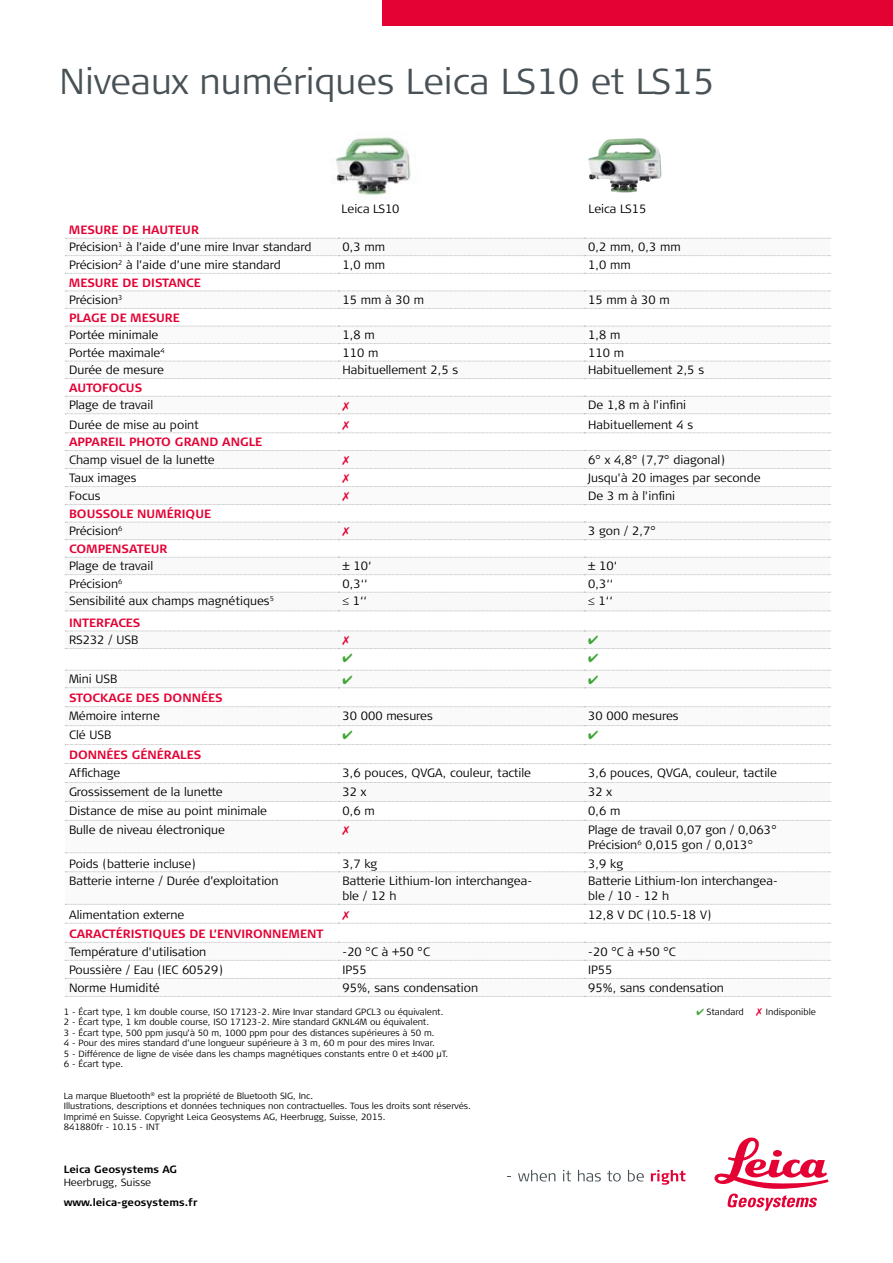
<style>
.page{position:relative;width:893px;height:1263px;background:#fff}
.page>*{position:absolute;margin:0;border:0;box-sizing:border-box;transform-origin:0 0}
.t1{font:300 36px "Signa Column";color:#485156}
.t2{font:300 12px/15px "Signa Column";color:#000}
.t3{font:700 12px/17.7px "Signa Column";color:#e40134}
.t4{font:700 10.5px "Signa Column";color:#000}
.t5{font:300 10.5px "Signa Column";color:#000}
.t6{font:300 9px/10.5px "Signa Column";color:#000}
.s1{font-weight:700;color:#e40134}
.s2{font-weight:300;color:#000}
.s3{color:#3fa535}
.s4{color:#e40134}
</style>
<div class="page">
<div style="left:383px;top:0;width:510px;height:26px;background:#e40134"></div>
<svg style="left:518px;top:1170px;width:37px;height:11px"></svg>
<svg style="left:563px;top:1170px;width:8px;height:11px"></svg>
<svg style="left:578px;top:1170px;width:23px;height:11px"></svg>
<svg style="left:607px;top:1170px;width:14px;height:11px"></svg>
<svg style="left:628px;top:1170px;width:16px;height:11px"></svg>
<svg style="left:651px;top:1170px;width:35px;height:15px"></svg>
<svg style="left:714px;top:1137px;width:114px;height:74px"></svg>
<svg style="left:65px;top:307px;width:765px;height:689px"></svg>
<svg style="left:65px;top:238px;width:765px;height:1px"></svg>
<svg style="left:65px;top:557px;width:765px;height:1px"></svg>
<svg style="left:65px;top:782px;width:765px;height:1px"></svg>
<svg style="left:65px;top:978px;width:765px;height:1px"></svg>
<svg style="left:65px;top:996px;width:765px;height:1px"></svg>
<svg style="left:65px;top:801px;width:765px;height:1px"></svg>
<svg style="left:65px;top:611px;width:765px;height:1px"></svg>
<svg style="left:65px;top:255px;width:765px;height:1px"></svg>
<svg style="left:65px;top:273px;width:765px;height:1px"></svg>
<svg style="left:65px;top:291px;width:765px;height:1px"></svg>
<svg style="left:65px;top:308px;width:765px;height:1px"></svg>
<svg style="left:65px;top:326px;width:765px;height:1px"></svg>
<svg style="left:65px;top:706px;width:765px;height:1px"></svg>
<svg style="left:65px;top:343px;width:765px;height:1px"></svg>
<svg style="left:65px;top:361px;width:765px;height:1px"></svg>
<svg style="left:65px;top:378px;width:765px;height:1px"></svg>
<svg style="left:65px;top:942px;width:765px;height:1px"></svg>
<svg style="left:65px;top:960px;width:765px;height:1px"></svg>
<svg style="left:65px;top:574px;width:765px;height:19px"></svg>
<svg style="left:65px;top:852px;width:765px;height:1px"></svg>
<svg style="left:65px;top:871px;width:765px;height:1px"></svg>
<svg style="left:65px;top:904px;width:765px;height:1px"></svg>
<svg style="left:65px;top:763px;width:765px;height:1px"></svg>
<img style="left:588px;top:138px;width:74px;height:55px">
<img style="left:334px;top:131px;width:77px;height:65px">
<svg style="left:65px;top:396px;width:765px;height:18px"></svg>
<svg style="left:65px;top:421px;width:765px;height:13px"></svg>
<svg style="left:65px;top:450px;width:765px;height:55px"></svg>
<svg style="left:65px;top:522px;width:765px;height:18px"></svg>
<svg style="left:65px;top:631px;width:765px;height:31px"></svg>
<svg style="left:65px;top:670px;width:765px;height:18px"></svg>
<svg style="left:65px;top:725px;width:765px;height:20px"></svg>
<svg style="left:65px;top:820px;width:765px;height:14px"></svg>
<svg style="left:65px;top:911px;width:765px;height:13px"></svg>
<h1 class="t1" style="left:60px;top:58px;width:657px">Niveaux numériques Leica LS10 et LS15</h1>
<p class="t2" style="left:69px;top:221px;width:244px;line-height:17.5px"><span class="s1">MESURE DE HAUTEUR<br></span>Précision<sup>1</sup> à l’aide d’une mire Invar standard</p>
<p class="t2" style="left:342px;top:202px;width:59px">Leica LS10</p>
<p class="t2" style="left:588px;top:202px;width:59px">Leica LS15</p>
<p class="t2" style="left:342px;top:240px;width:44px">0,3 mm</p>
<p class="t2" style="left:588px;top:240px;width:94px">0,2 mm, 0,3 mm</p>
<p class="t2" style="left:69px;top:257px;width:213px">Précision<sup>2</sup> à l’aide d’une mire standard</p>
<p class="t2" style="left:342px;top:257px;width:44px">1,0 mm</p>
<p class="t2" style="left:588px;top:257px;width:44px">1,0 mm</p>
<p class="t3" style="left:69px;top:274px;width:133px">MESURE DE DISTANCE<br><span class="s2">Précision</span><sup>3</sup></p>
<p class="t2" style="left:342px;top:293px;width:83px">15 mm à 30 m</p>
<p class="t2" style="left:588px;top:293px;width:83px">15 mm à 30 m</p>
<p class="t3" style="left:69px;top:309px;width:112px">PLAGE DE MESURE</p>
<p class="t2" style="left:69px;top:328px;width:91px">Portée minimale</p>
<p class="t2" style="left:342px;top:328px;width:34px">1,8 m</p>
<p class="t2" style="left:588px;top:328px;width:34px">1,8 m</p>
<p class="t2" style="left:69px;top:345px;width:97px">Portée maximale<sup>4</sup></p>
<p class="t2" style="left:342px;top:345px;width:37px">110 m</p>
<p class="t2" style="left:588px;top:345px;width:37px">110 m</p>
<p class="t2" style="left:69px;top:363px;width:96px">Durée de mesure</p>
<p class="t2" style="left:342px;top:363px;width:117px">Habituellement 2,5 s</p>
<p class="t2" style="left:588px;top:363px;width:117px">Habituellement 2,5 s</p>
<p class="t3" style="left:69px;top:379px;width:75px">AUTOFOCUS</p>
<p class="t2" style="left:69px;top:398px;width:86px">Plage de travail</p>
<p class="t2" style="left:588px;top:398px;width:99px">De 1,8 m à l'infini</p>
<p class="t2" style="left:69px;top:417px;width:131px">Durée de mise au point</p>
<p class="t2" style="left:588px;top:417px;width:106px">Habituellement 4 s</p>
<p class="t3" style="left:69px;top:433px;width:195px">APPAREIL PHOTO GRAND ANGLE</p>
<p class="t2" style="left:69px;top:452px;width:147px">Champ visuel de la lunette</p>
<p class="t2" style="left:588px;top:452px;width:138px">6° x 4,8° (7,7° diagonal)</p>
<p class="t2" style="left:69px;top:470px;width:69px">Taux images</p>
<p class="t2" style="left:588px;top:470px;width:174px">Jusqu'à 20 images par seconde</p>
<p class="t2" style="left:69px;top:488px;width:33px">Focus</p>
<p class="t2" style="left:588px;top:488px;width:88px">De 3 m à l'infini</p>
<p class="t3" style="left:69px;top:505px;width:144px">BOUSSOLE NUMÉRIQUE<br><span class="s2">Précision</span><sup>6</sup></p>
<p class="t2" style="left:588px;top:524px;width:69px">3 gon / 2,7°</p>
<p class="t3" style="left:69px;top:540px;width:100px">COMPENSATEUR</p>
<p class="t2" style="left:69px;top:559px;width:86px">Plage de travail</p>
<p class="t2" style="left:342px;top:559px;width:30px">± 10‘</p>
<p class="t2" style="left:588px;top:559px;width:30px">± 10‘</p>
<p class="t2" style="left:69px;top:576px;width:55px">Précision<sup>6</sup></p>
<p class="t2" style="left:342px;top:576px;width:27px">0,3‘‘</p>
<p class="t2" style="left:588px;top:576px;width:27px">0,3‘‘</p>
<p class="t2" style="left:69px;top:594px;width:206px">Sensibilité aux champs magnétiques<sup>5</sup></p>
<p class="t2" style="left:342px;top:594px;width:26px">≤ 1‘‘</p>
<p class="t2" style="left:588px;top:594px;width:26px">≤ 1‘‘</p>
<p class="t3" style="left:69px;top:614px;width:73px">INTERFACES</p>
<p class="t2" style="left:69px;top:633px;width:71px">RS232 / USB</p>
<p class="t2" style="left:69px;top:672px;width:50px">Mini USB</p>
<p class="t3" style="left:69px;top:690px;width:155px">STOCKAGE DES DONNÉES</p>
<p class="t2" style="left:69px;top:708px;width:92px">Mémoire interne</p>
<p class="t2" style="left:342px;top:708px;width:92px">30 000 mesures</p>
<p class="t2" style="left:588px;top:708px;width:92px">30 000 mesures</p>
<p class="t2" style="left:69px;top:727px;width:44px">Clé USB</p>
<p class="t3" style="left:69px;top:746px;width:134px">DONNÉES GÉNÉRALES</p>
<p class="t2" style="left:69px;top:765px;width:53px">Affichage</p>
<p class="t2" style="left:342px;top:765px;width:190px">3,6 pouces, QVGA, couleur, tactile</p>
<p class="t2" style="left:588px;top:765px;width:190px">3,6 pouces, QVGA, couleur, tactile</p>
<p class="t2" style="left:69px;top:784px;width:155px">Grossissement de la lunette</p>
<p class="t2" style="left:342px;top:784px;width:25px">32 x</p>
<p class="t2" style="left:588px;top:784px;width:25px">32 x</p>
<p class="t2" style="left:69px;top:803px;width:199px">Distance de mise au point minimale</p>
<p class="t2" style="left:342px;top:803px;width:34px">0,6 m</p>
<p class="t2" style="left:588px;top:803px;width:34px">0,6 m</p>
<p class="t2" style="left:69px;top:822px;width:157px">Bulle de niveau électronique</p>
<p class="t2" style="left:588px;top:822px;width:190px">Plage de travail 0,07 gon / 0,063°<br>Précision<sup>6</sup> 0,015 gon / 0,013°</p>
<p class="t2" style="left:69px;top:856px;width:128px">Poids (batterie incluse)</p>
<p class="t2" style="left:342px;top:856px;width:36px">3,7 kg</p>
<p class="t2" style="left:588px;top:856px;width:36px">3,9 kg</p>
<p class="t2" style="left:69px;top:873px;width:211px">Batterie interne / Durée d’exploitation</p>
<p class="t2" style="left:342px;top:873px;width:191px">Batterie Lithium-Ion interchangea&shy;ble / 12 h</p>
<p class="t2" style="left:588px;top:873px;width:191px">Batterie Lithium-Ion interchangea&shy;ble/10-12h</p>
<p class="t2" style="left:69px;top:907px;width:117px">Alimentation externe</p>
<p class="t2" style="left:588px;top:907px;width:125px">12,8 V DC (10.5-18 V)</p>
<p class="t3" style="left:69px;top:925px;width:256px">CARACTÉRISTIQUES DE L’ENVIRONNEMENT</p>
<p class="t2" style="left:69px;top:944px;width:139px">Température d'utilisation</p>
<p class="t2" style="left:342px;top:944px;width:89px">-20 °C à +50 °C</p>
<p class="t2" style="left:588px;top:944px;width:89px">-20 °C à +50 °C</p>
<p class="t2" style="left:69px;top:962px;width:156px">Poussière / Eau (IEC 60529)</p>
<p class="t2" style="left:342px;top:962px;width:26px">IP55</p>
<p class="t2" style="left:588px;top:962px;width:26px">IP55</p>
<p class="t2" style="left:69px;top:980px;width:92px">Norme Humidité</p>
<p class="t2" style="left:342px;top:980px;width:137px">95%, sans condensation</p>
<p class="t2" style="left:588px;top:980px;width:137px">95%, sans condensation</p>
<p class="t6" style="left:64px;top:1006px;width:381px">1 - Écart type, 1 km double course, ISO 17123-2. Mire Invar standard GPCL3 ou équivalent.</p>
<p class="t6" style="left:696px;top:1006px;width:121px"><span class="s3">✔</span> Standard <span class="s4">✗</span> Indisponible</p>
<p class="t6" style="left:64px;top:1017px;width:386px">2 - Écart type, 1 km double course, ISO 17123-2. Mire standard GKNL4M ou équivalent.<br>3 - Écart type, 500 ppm jusqu’à 50 m, 1000 ppm pour des distances supérieures à 50 m.<br>4 - Pour des mires standard d’une longueur supérieure à 3 m, 60 m pour des mires Invar.<br>5 - Différence de ligne de visée dans les champs magnétiques constants entre 0 et ±400 μT.<br>6 - Écart type.</p>
<p class="t6" style="left:64px;top:1090px;width:409px">La marque Bluetooth<sup>®</sup> est la propriété de Bluetooth SIG, Inc.<br>Illustrations, descriptions et données techniques non contractuelles. Tous les droits sont réservés.<br>Imprimé en Suisse. Copyright Leica Geosystems AG, Heerbrugg, Suisse, 2015.<br>841880fr - 10.15 - INT</p>
<p class="t4" style="left:64px;top:1163px;width:115px">Leica Geosystems AG</p>
<p class="t5" style="left:64px;top:1175px;width:89px">Heerbrugg, Suisse</p>
<p class="t4" style="left:64px;top:1196px;width:135px">www.leica-geosystems.fr</p>
</div>
